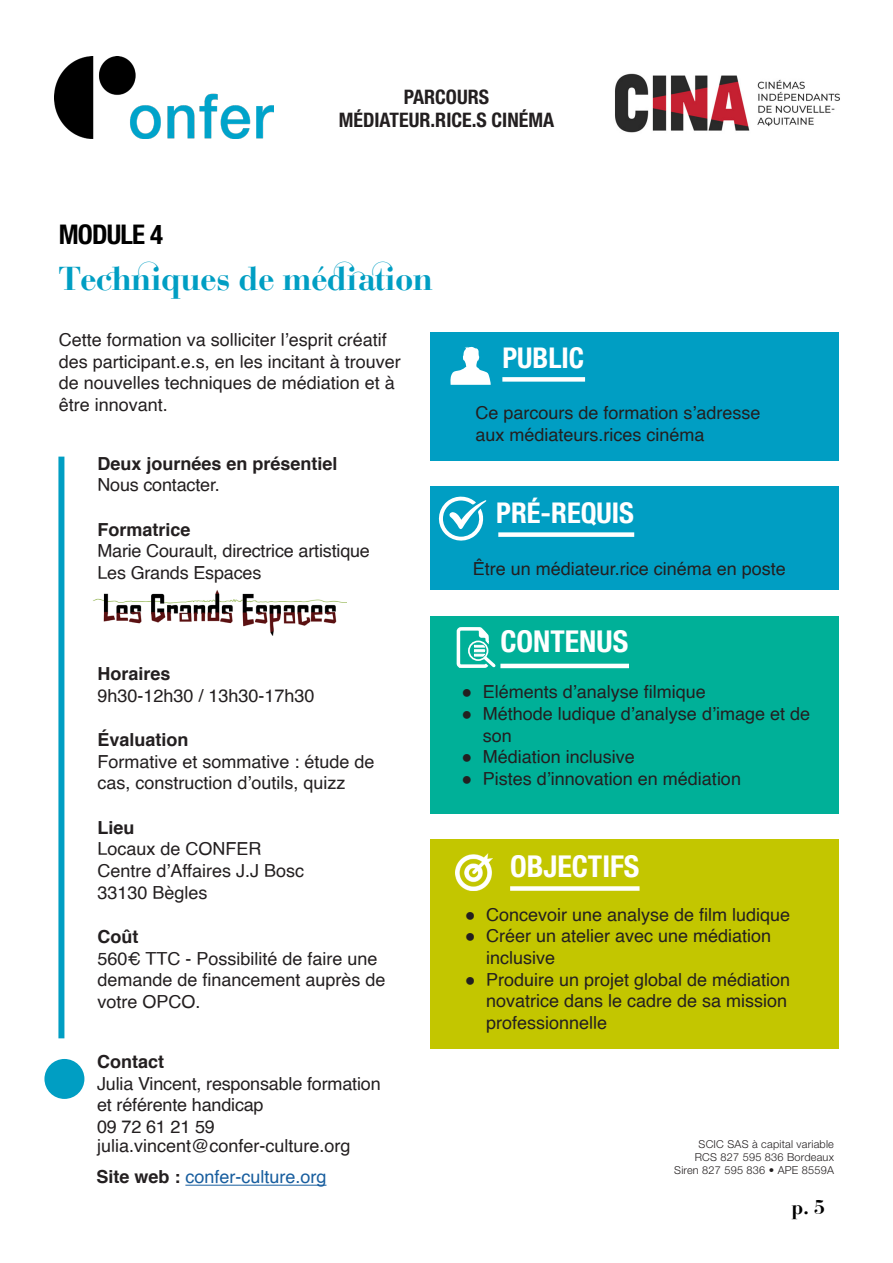
<style>
.page{position:relative;width:893px;height:1263px;background:#fff}
.page>*{position:absolute;margin:0;border:0;box-sizing:border-box;transform-origin:0 0}
.t1{font:700 33px "CO";letter-spacing:-.02em;color:#009ec3}
.List_Paragraph{font:700 condensed 30px "Helvetica Neue LT";color:#fff}
.List_Paragraph-2{font:700 condensed 28.5px "Helvetica Neue LT";color:#fff}
.t2{font:700 condensed 27px "Helvetica Neue LT";letter-spacing:-.03em;color:#000}
.t3{font:700 condensed 19.95px/23.9px "Helvetica Neue LT";color:#231f20;text-align:center}
.t4{font:700 19.5px "CO";color:#000}
.Titre_2_sans_numéros{font:18px/21.6px "Helvetica";color:#231f20}
.t5{font:700 18px "Helvetica";color:#231f20}
.t6{font:300 10.95px/13px "Helvetica Neue LT";letter-spacing:.02em;color:#231f20;text-align:right}
.s1{font-weight:700}
.s2{color:#175d9e}
</style>
<div class="page">
<img style="left:54px;top:56px;width:220px;height:82px">
<div style="left:44px;top:1059px;width:40px;height:40px;background:#009ec3;border-radius:50%"></div>
<hr style="left:185px;top:1185px;width:141px;height:1px;background:#175d9e">
<img style="left:615px;top:73px;width:225px;height:60px">
<div style="left:430px;top:839px;width:409px;height:209px;background:#c3c600"></div>
<img style="left:456px;top:854px;width:37px;height:37px">
<div style="left:510px;top:886px;width:129px;height:5px;background:#fff"></div>
<div style="left:430px;top:616px;width:409px;height:197px;background:#00b098"></div>
<hr style="left:500px;top:664px;width:129px;height:4px;background:#fff">
<svg style="left:456px;top:627px;width:40px;height:41px"></svg>
<div style="left:430px;top:332px;width:409px;height:129px;background:#009ec3"></div>
<svg style="left:450px;top:347px;width:41px;height:38px"></svg>
<div style="left:502px;top:377px;width:83px;height:5px;background:#fff"></div>
<div style="left:430px;top:486px;width:409px;height:104px;background:#009ec3"></div>
<div style="left:498px;top:532px;width:136px;height:5px;background:#fff"></div>
<svg style="left:438px;top:496px;width:48px;height:45px"></svg>
<div style="left:58px;top:457px;width:6px;height:581px;background:#009ec3"></div>
<img style="left:93px;top:590px;width:254px;height:46px">
<p class="t2" style="left:59px;top:218px;width:106px">MODULE 4</p>
<p class="t3" style="left:339px;top:84px;width:217px">PARCOURS<br>MÉDIATEUR.RICE.S CINÉMA</p>
<p class="t1" style="left:59px;top:259px;width:376px">Techniques de médiation</p>
<p class="Titre_2_sans_numéros" style="left:59px;top:329px;width:344px">Cette formation va solliciter l’esprit créatif des participant.e.s, en les incitant à trouver de nouvelles techniques de médiation et à être innovant.</p>
<p class="t5" style="left:97px;top:449px;width:242px">Deux journées en présentiel</p>
<p class="Titre_2_sans_numéros" style="left:97px;top:475px;width:124px">Nous contacter.</p>
<p class="t5" style="left:97px;top:515px;width:95px">Formatrice</p>
<p class="Titre_2_sans_numéros" style="left:97px;top:541px;width:274px">Marie Courault, directrice artistique<br>Les Grands Espaces</p>
<p class="t5" style="left:97px;top:659px;width:75px">Horaires</p>
<p class="Titre_2_sans_numéros" style="left:97px;top:685px;width:219px">9h30-12h30 / 13h30-17h30</p>
<p class="t5" style="left:97px;top:725px;width:93px">Évaluation</p>
<p class="Titre_2_sans_numéros" style="left:97px;top:751px;width:279px">Formative et sommative : étude de</p>
<p class="Titre_2_sans_numéros" style="left:97px;top:773px;width:250px">cas, construction d’outils, quizz</p>
<p class="t5" style="left:97px;top:813px;width:39px">Lieu</p>
<p class="Titre_2_sans_numéros" style="left:97px;top:839px;width:166px">Locaux de CONFER</p>
<p class="Titre_2_sans_numéros" style="left:97px;top:860px;width:208px">Centre d’Affaires J.J Bosc</p>
<p class="Titre_2_sans_numéros" style="left:97px;top:882px;width:112px">33130 Bègles</p>
<p class="t5" style="left:97px;top:922px;width:42px">Coût</p>
<p class="Titre_2_sans_numéros" style="left:97px;top:948px;width:290px">560€ TTC - Possibilité de faire une demande de financement auprès de votre OPCO.</p>
<p class="t5" style="left:97px;top:1047px;width:68px">Contact</p>
<p class="Titre_2_sans_numéros" style="left:97px;top:1073px;width:285px">Julia Vincent, responsable formation et référente handicap<br>09 72 61 21 59</p>
<p class="Titre_2_sans_numéros" style="left:96px;top:1131px;width:256px;line-height:30.5px">julia.vincent@confer-culture.org<br><span class="s1">Site web :</span> <span class="s2">confer-culture.org</span></p>
<p class="List_Paragraph-2" style="left:502px;top:341px;width:83px">PUBLIC</p>
<p class="Titre_2_sans_numéros" style="left:475px;top:402px;width:287px;line-height:22.5px">Ce parcours de formation s’adresse aux médiateurs.rices cinéma</p>
<p class="List_Paragraph-2" style="left:496px;top:496px;width:139px">PRÉ-REQUIS</p>
<p class="Titre_2_sans_numéros" style="left:473px;top:558px;width:315px">Être un médiateur.rice cinéma en poste</p>
<p class="List_Paragraph" style="left:500px;top:624px;width:129px">CONTENUS</p>
<p class="Titre_2_sans_numéros" style="left:462px;top:682px;width:246px">● Eléments d’analyse filmique</p>
<p class="Titre_2_sans_numéros" style="left:483px;top:703px;width:329px;text-indent:-21px">● Méthode ludique d’analyse d’image et de son</p>
<p class="Titre_2_sans_numéros" style="left:462px;top:747px;width:175px">● Médiation inclusive</p>
<p class="Titre_2_sans_numéros" style="left:462px;top:768px;width:281px">● Pistes d’innovation en médiation</p>
<p class="List_Paragraph" style="left:510px;top:848px;width:131px">OBJECTIFS</p>
<p class="Titre_2_sans_numéros" style="left:465px;top:904px;width:327px">● Concevoir une analyse de film ludique</p>
<p class="Titre_2_sans_numéros" style="left:486px;top:926px;width:287px;text-indent:-21px">● Créer un atelier avec une médiation inclusive</p>
<p class="Titre_2_sans_numéros" style="left:486px;top:969px;width:306px;text-indent:-21px">● Produire un projet global de médiation novatrice dans le cadre de sa mission professionnelle</p>
<p class="t6" style="left:674px;top:1137px;width:161px">SCIC SAS à capital variable<br>RCS 827 595 836 Bordeaux<br>Siren 827 595 836 • APE 8559A</p>
<p class="t4" style="left:791px;top:1196px;width:35px">p. 5</p>
</div>
